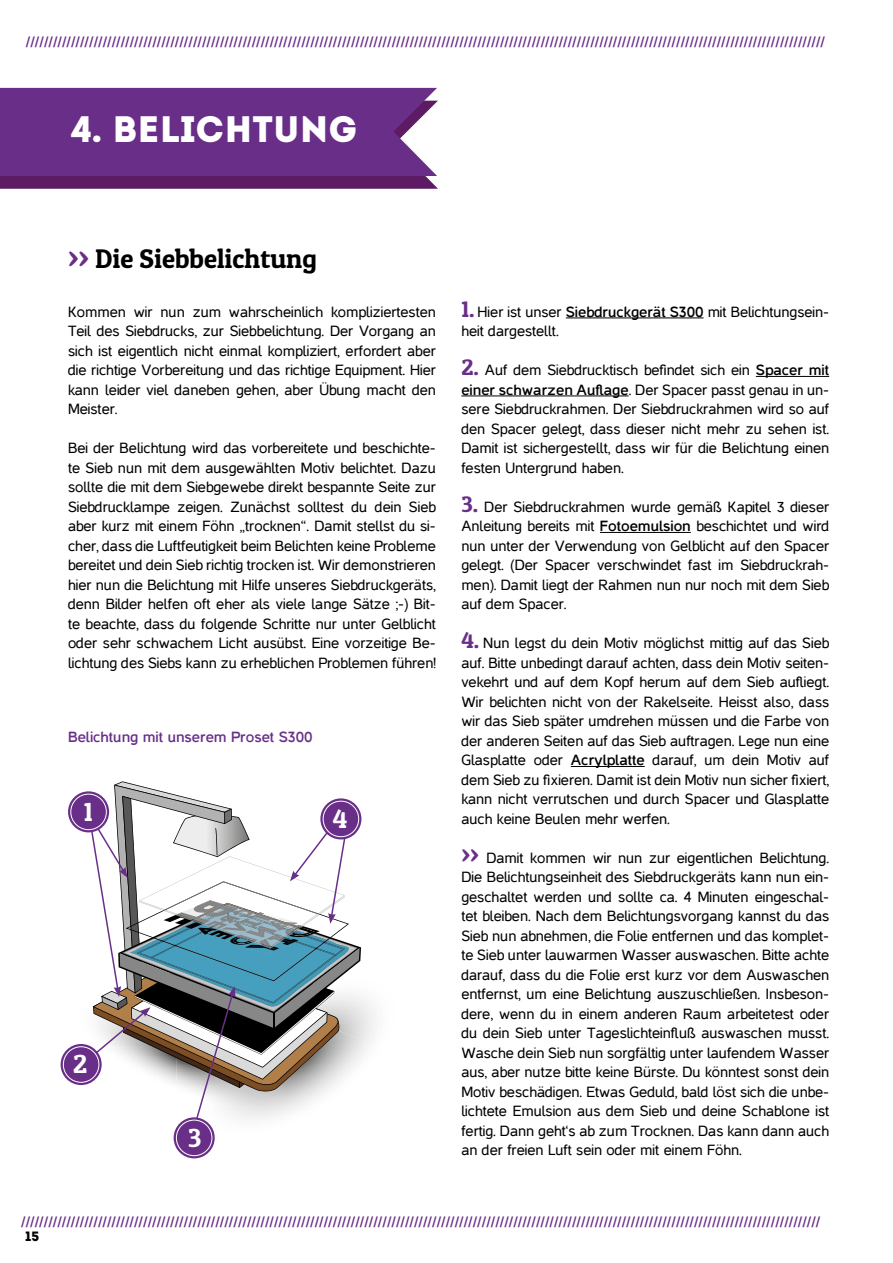
<style>
.page{position:relative;width:893px;height:1263px;background:#fff}
.page>*{position:absolute;margin:0;border:0;box-sizing:border-box;transform-origin:0 0}
.t1{font:36.75px "Intro";color:#fff}
.t2{font:27px "Patua One";color:#000}
.t3{font:26.25px "Patua One";color:#fff}
.t4{font:15px/19.5px "Casper";color:#000;text-align:justify}
.t5{font:700 15px "Casper";color:#692f88}
.t6{font:13.5px "Intro";color:#000}
.s1{color:#692f88}
.s2{font-family:"Patua One";font-size:22.5px;color:#692f88}
.s3{font-weight:700}
</style>
<div class="page">
<hr style="left:566px;top:318px;width:138px;height:1px;background:#000">
<hr style="left:756px;top:376px;width:73px;height:1px;background:#000">
<hr style="left:461px;top:396px;width:168px;height:1px;background:#000">
<hr style="left:600px;top:532px;width:91px;height:1px;background:#000">
<hr style="left:571px;top:766px;width:74px;height:1px;background:#000">
<svg style="left:0;top:88px;width:438px;height:101px;background:#6d3487"></svg>
<img style="left:176px;top:1031px;width:207px;height:128px">
<div style="left:61px;top:1044px;width:41px;height:41px;background:#692f88;border-radius:50%"></div>
<div style="left:63px;top:1046px;width:36px;height:36px;border:1px solid #fff;border-radius:50%"></div>
<div style="left:174px;top:1117px;width:41px;height:41px;background:#692f88;border-radius:50%"></div>
<div style="left:176px;top:1120px;width:36px;height:36px;border:1px solid #fff;border-radius:50%"></div>
<div style="left:68px;top:791px;width:41px;height:41px;background:#692f88;border-radius:50%"></div>
<div style="left:70px;top:794px;width:37px;height:36px;border:1px solid #fff;border-radius:50%"></div>
<svg style="left:87px;top:781px;width:274px;height:344px"></svg>
<p class="t5" style="left:26px;top:34px;width:801px">/////////////////////////////////////////////////////////////////////////////////////////////////////////////////////////////////////////////////////////////////////////////////</p>
<h1 class="t1" style="left:71px;top:108px;width:288px">4. BELICHTUNG</h1>
<h2 class="t2" style="left:68px;top:241px;width:250px"><span class="s1">&gt;&gt;</span> Die Siebbelichtung</h2>
<p class="t4" style="left:68px;top:302px;width:369px">Kommen wir nun zum wahrscheinlich kompliziertesten Teil des Siebdrucks, zur Siebbelichtung. Der Vorgang an sich ist eigentlich nicht einmal kompliziert, erfordert aber die richtige Vorbereitung und das richtige Equipment. Hier kann leider viel daneben gehen, aber Übung macht den Meister.</p>
<p class="t4" style="left:68px;top:438px;width:369px">Bei der Belichtung wird das vorbereitete und beschichte&shy;te Sieb nun mit dem ausgewählten Motiv belichtet. Dazu sollte die mit dem Siebgewebe direkt bespannte Seite zur Siebdrucklampe zeigen. Zunächst solltest du dein Sieb aber kurz mit einem Föhn „trocknen“. Damit stellst du si&shy;cher, dass die Luftfeutigkeit beim Belichten keine Probleme bereitet und dein Sieb richtig trocken ist. Wir demonstrieren hier nun die Belichtung mit Hilfe unseres Siebdruckgeräts, denn Bilder helfen oft eher als viele lange Sätze ;-) Bit&shy;te beachte, dass du folgende Schritte nur unter Gelblicht oder sehr schwachem Licht ausübst. Eine vorzeitige Be&shy;lichtung des Siebs kann zu erheblichen Problemen führen!</p>
<p class="t5" style="left:68px;top:729px;width:246px">Belichtung mit unserem Proset S300</p>
<h3 class="t3" style="left:84px;top:795px;width:11px">1</h3>
<h3 class="t3" style="left:333px;top:802px;width:16px">4</h3>
<h3 class="t3" style="left:73px;top:1047px;width:16px">2</h3>
<h3 class="t3" style="left:188px;top:1121px;width:15px">3</h3>
<p class="t4" style="left:461px;top:302px;width:369px"><span class="s2">1.</span> Hier ist unser <span class="s3">Siebdruckgerät S300</span> mit Belichtungsein&shy;heit dargestellt.</p>
<p class="t4" style="left:461px;top:360px;width:369px"><span class="s2">2.</span> Auf dem Siebdrucktisch befindet sich ein <span class="s3">Spacer mit einer schwarzen Auflage</span>. Der Spacer passt genau in un&shy;sere Siebdruckrahmen. Der Siebdruckrahmen wird so auf den Spacer gelegt, dass dieser nicht mehr zu sehen ist.<br>Damit ist sichergestellt, dass wir für die Belichtung einen festen Untergrund haben.</p>
<p class="t4" style="left:461px;top:497px;width:369px"><span class="s2">3.</span> Der Siebdruckrahmen wurde gemäß Kapitel 3 dieser Anleitung bereits mit <span class="s3">Fotoemulsion</span> beschichtet und wird nun unter der Verwendung von Gelblicht auf den Spacer gelegt. (Der Spacer verschwindet fast im Siebdruckrah&shy;men). Damit liegt der Rahmen nun nur noch mit dem Sieb auf dem Spacer.</p>
<p class="t4" style="left:461px;top:633px;width:369px"><span class="s2">4.</span> Nun legst du dein Motiv möglichst mittig auf das Sieb auf. Bitte unbedingt darauf achten, dass dein Motiv seiten&shy;vekehrt und auf dem Kopf herum auf dem Sieb aufliegt.<br>Wir belichten nicht von der Rakelseite. Heisst also, dass wir das Sieb später umdrehen müssen und die Farbe von der anderen Seiten auf das Sieb auftragen. Lege nun eine Glasplatte oder <span class="s3">Acrylplatte</span> darauf, um dein Motiv auf dem Sieb zu fixieren. Damit ist dein Motiv nun sicher fixiert, kann nicht verrutschen und durch Spacer und Glasplatte auch keine Beulen mehr werfen.</p>
<p class="t4" style="left:461px;top:848px;width:369px"><span class="s2">&gt;&gt;</span> Damit kommen wir nun zur eigentlichen Belichtung.<br>Die Belichtungseinheit des Siebdruckgeräts kann nun ein&shy;geschaltet werden und sollte ca. 4 Minuten eingeschal&shy;tet bleiben. Nach dem Belichtungsvorgang kannst du das Sieb nun abnehmen, die Folie entfernen und das komplet&shy;te Sieb unter lauwarmen Wasser auswaschen. Bitte achte darauf, dass du die Folie erst kurz vor dem Auswaschen entfernst, um eine Belichtung auszuschließen. Insbeson&shy;dere, wenn du in einem anderen Raum arbeitetest oder du dein Sieb unter Tageslichteinfluß auswaschen musst.<br>Wasche dein Sieb nun sorgfältig unter laufendem Wasser aus, aber nutze bitte keine Bürste. Du könntest sonst dein Motiv beschädigen. Etwas Geduld, bald löst sich die unbe&shy;lichtete Emulsion aus dem Sieb und deine Schablone ist fertig. Dann geht‘s ab zum Trocknen. Das kann dann auch an der freien Luft sein oder mit einem Föhn.</p>
<p class="t5" style="left:21px;top:1214px;width:801px">/////////////////////////////////////////////////////////////////////////////////////////////////////////////////////////////////////////////////////////////////////////////////</p>
<p class="t6" style="left:26px;top:1228px;width:15px">15</p>
</div>
